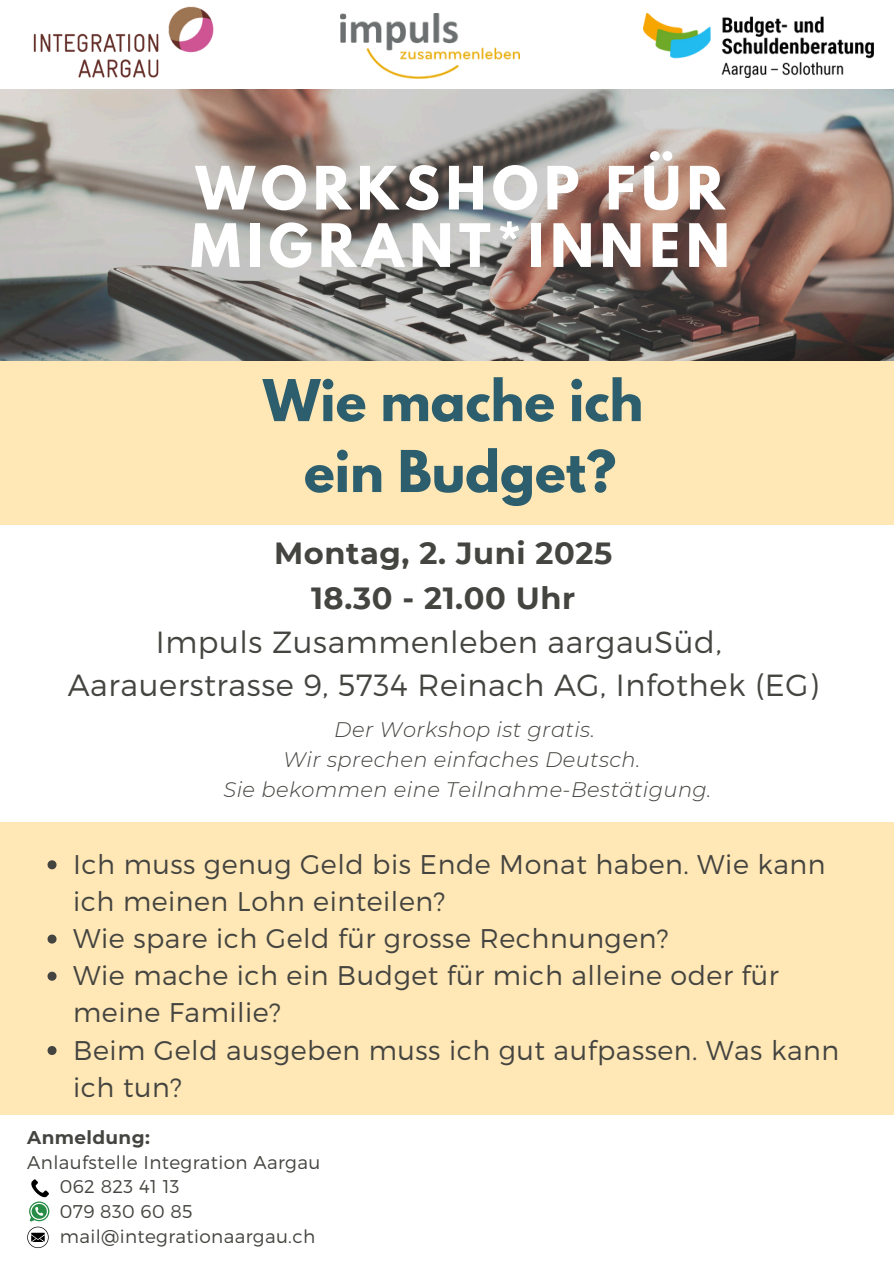
<style>
.page{position:relative;width:894px;height:1264px;background:#fff}
.page>*{position:absolute;margin:0;border:0;box-sizing:border-box;transform-origin:0 0}
.t1{font:700 52.95px/57.3px "League Spartan";letter-spacing:.11em;color:#fff}
.t2{font:700 51px/70.8px "League Spartan";color:#2c5e6e;text-align:center}
.t3{font:300 30.6px/44px "Montserrat";letter-spacing:.02em;color:#444440;text-align:center}
.t4{font:300 27px/37.2px "Montserrat";letter-spacing:.02em;color:#444440}
.t5{font:italic 300 21px/30.3px "Montserrat";letter-spacing:.02em;color:#444440;text-align:center}
.t6{font:300 18.45px "Montserrat";letter-spacing:.02em;color:#444440}
.t7{font:700 18.45px "Montserrat";letter-spacing:.02em;color:#444440}
.s1{font-weight:700}
</style>
<div class="page">
<div style="left:0;top:286px;width:893px;height:828px;background:#ffe7b6"></div>
<img style="left:0;top:89px;width:893px;height:271px">
<img style="left:33px;top:6px;width:181px;height:72px">
<div style="left:0;top:525px;width:893px;height:296px;background:#fff"></div>
<img style="left:643px;top:13px;width:230px;height:65px">
<svg style="left:27px;top:1179px;width:22px;height:68px"></svg>
<svg style="left:47px;top:860px;width:9px;height:9px"></svg>
<svg style="left:47px;top:934px;width:9px;height:9px"></svg>
<svg style="left:47px;top:971px;width:9px;height:9px"></svg>
<svg style="left:47px;top:1046px;width:9px;height:9px"></svg>
<img style="left:340px;top:13px;width:179px;height:65px">
<p class="t1" style="left:190px;top:166px;width:540px">WORKSHOP FÜR<br>MIGRANT*INNEN</p>
<p class="t2" style="left:263px;top:371px;width:381px">Wie mache ich ein Budget?</p>
<p class="t3" style="left:68px;top:529px;width:752px"><span class="s1">Montag, 2. Juni 2025<br>18.30 - 21.00 Uhr<br></span>Impuls Zusammenleben aargauSüd,<br>Aarauerstrasse 9, 5734 Reinach AG, Infothek (EG)</p>
<p class="t5" style="left:223px;top:714px;width:489px">Der Workshop ist gratis.<br>Wir sprechen einfaches Deutsch.<br>Sie bekommen eine Teilnahme-Bestätigung.</p>
<h5 class="t4" style="left:73px;top:844px;width:753px">Ich muss genug Geld bis Ende Monat haben. Wie kann ich meinen Lohn einteilen?</h5>
<p class="t4" style="left:73px;top:918px;width:596px">Wie spare ich Geld für grosse Rechnungen?</p>
<p class="t4" style="left:73px;top:955px;width:707px">Wie mache ich ein Budget für mich alleine oder für meine Familie?</p>
<p class="t4" style="left:73px;top:1029px;width:767px">Beim Geld ausgeben muss ich gut aufpassen. Was kann ich tun?</p>
<p class="t7" style="left:27px;top:1125px;width:124px">Anmeldung:</p>
<p class="t6" style="left:27px;top:1149px;width:294px">Anlaufstelle Integration Aargau</p>
<h1 class="t6" style="left:60px;top:1174px;width:121px">062 823 41 13</h1>
<h2 class="t6" style="left:60px;top:1199px;width:134px">079 830 60 85</h2>
<h3 class="t6" style="left:60px;top:1224px;width:257px">mail@integrationaargau.ch</h3>
</div>
